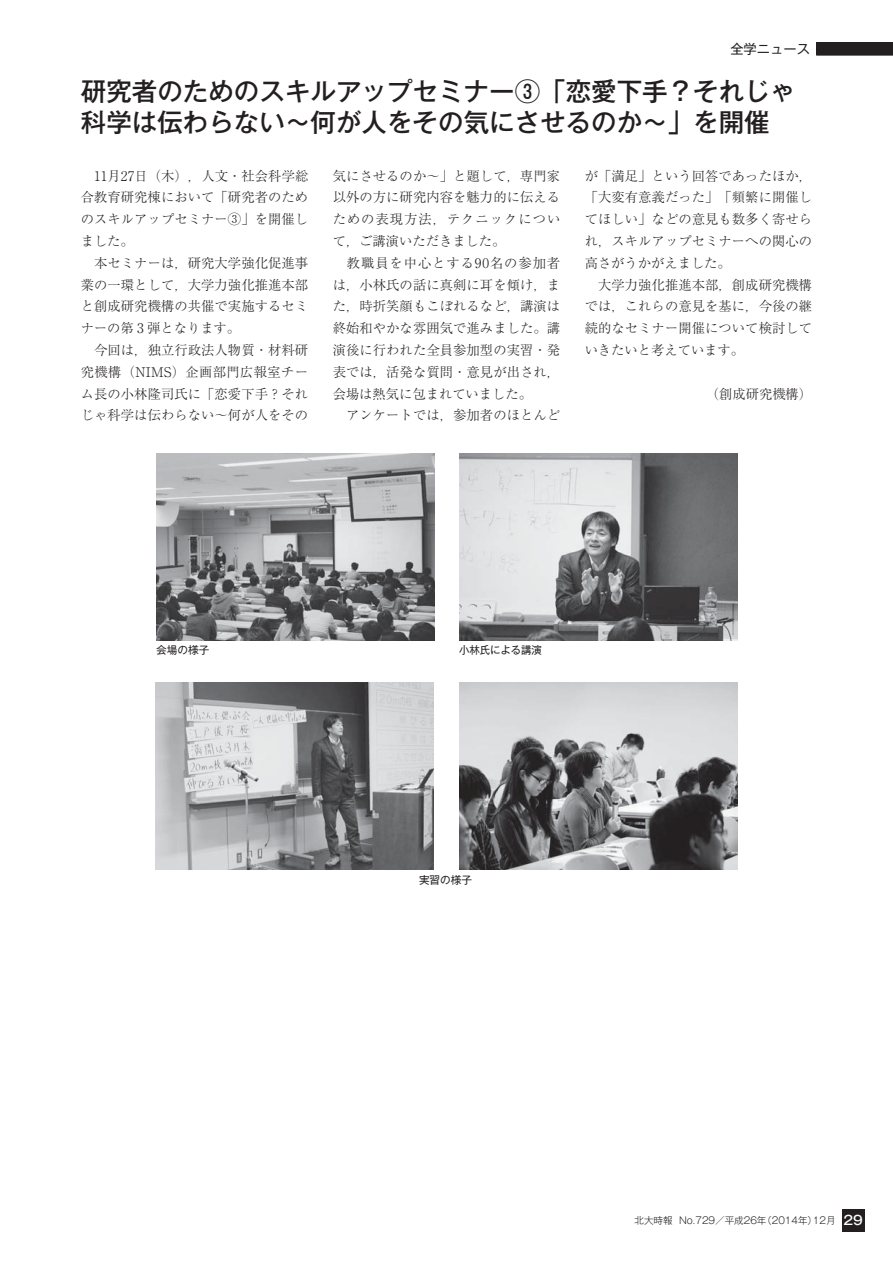
<style>
.page{position:relative;width:893px;height:1263px;background:#fff}
.page>*{position:absolute;margin:0;border:0;box-sizing:border-box;transform-origin:0 0}
.t1{font:25.5px/30.6px "Gothic MB101 Pro Medium 90 msp RKSJ H";color:#231f20}
.t2{font:13.35px/21.8px "Ryumin Pro Light 90 msp RKSJ H";letter-spacing:.005em;color:#231f20}
.t3{font:13.35px "Gothic MB101 Pro Regular 90 msp RKSJ H";color:#231f20}
.t4{font:12.75px "Gothic MB101 Pro Medium 90 msp RKSJ H";color:#fff}
.t5{font:10.65px "Gothic MB101 Pro Regular 90 msp RKSJ H";color:#231f20}
.t6{font:9.6px "Gothic MB101 Pro Light 90 msp RKSJ H";color:#231f20}
</style>
<div class="page">
<div style="left:842px;top:1209px;width:22px;height:22px;background:#231f20"></div>
<svg style="left:816px;top:43px;width:77px;height:12px"></svg>
<img style="left:459px;top:453px;width:279px;height:187px">
<img style="left:156px;top:453px;width:279px;height:187px">
<img style="left:155px;top:683px;width:279px;height:187px">
<img style="left:459px;top:683px;width:279px;height:187px">
<p class="t3" style="left:730px;top:44px;width:81px">全学ニュース</p>
<h1 class="t1" style="left:81px;top:80px;width:716px">研究者のためのスキルアップセミナー③「恋愛下手？それじゃ科学は伝わらない～何が人をその気にさせるのか～」を開催</h1>
<p class="t2" style="left:81px;top:167px;width:229px">　11月27日（木），人文・社会科学総合教育研究棟において「研究者のためのスキルアップセミナー③」を開催しました。<br>　本セミナーは，研究大学強化促進事業の一環として，大学力強化推進本部と創成研究機構の共催で実施するセミナーの第 3 弾となります。<br>　今回は，独立行政法人物質・材料研究機構（NIMS）企画部門広報室チーム長の小林隆司氏に「恋愛下手？それじゃ科学は伝わらない～何が人をその</p>
<p class="t2" style="left:333px;top:167px;width:229px">気にさせるのか～」と題して，専門家以外の方に研究内容を魅力的に伝えるための表現方法，テクニックについて，ご講演いただきました。<br>　教職員を中心とする90名の参加者は，小林氏の話に真剣に耳を傾け，また，時折笑顔もこぼれるなど，講演は終始和やかな雰囲気で進みました。講演後に行われた全員参加型の実習・発表では，活発な質問・意見が出され，会場は熱気に包まれていました。<br>　アンケートでは，参加者のほとんど</p>
<p class="t2" style="left:585px;top:167px;width:229px">が「満足」という回答であったほか，「大変有意義だった」「頻繁に開催してほしい」などの意見も数多く寄せられ，スキルアップセミナーへの関心の高さがうかがえました。<br>　大学力強化推進本部，創成研究機構では，これらの意見を基に，今後の継続的なセミナー開催について検討していきたいと考えています。</p>
<p class="t2" style="left:706px;top:384px;width:108px">（創成研究機構）</p>
<p class="t5" style="left:156px;top:646px;width:55px">会場の様子</p>
<p class="t5" style="left:459px;top:646px;width:84px">小林氏による講演</p>
<p class="t5" style="left:419px;top:876px;width:55px">実習の様子</p>
<p class="t6" style="left:634px;top:1217px;width:203px">北大時報 No.729／平成26年（2014年）12月</p>
<p class="t4" style="left:843px;top:1215px;width:21px">29</p>
</div>
